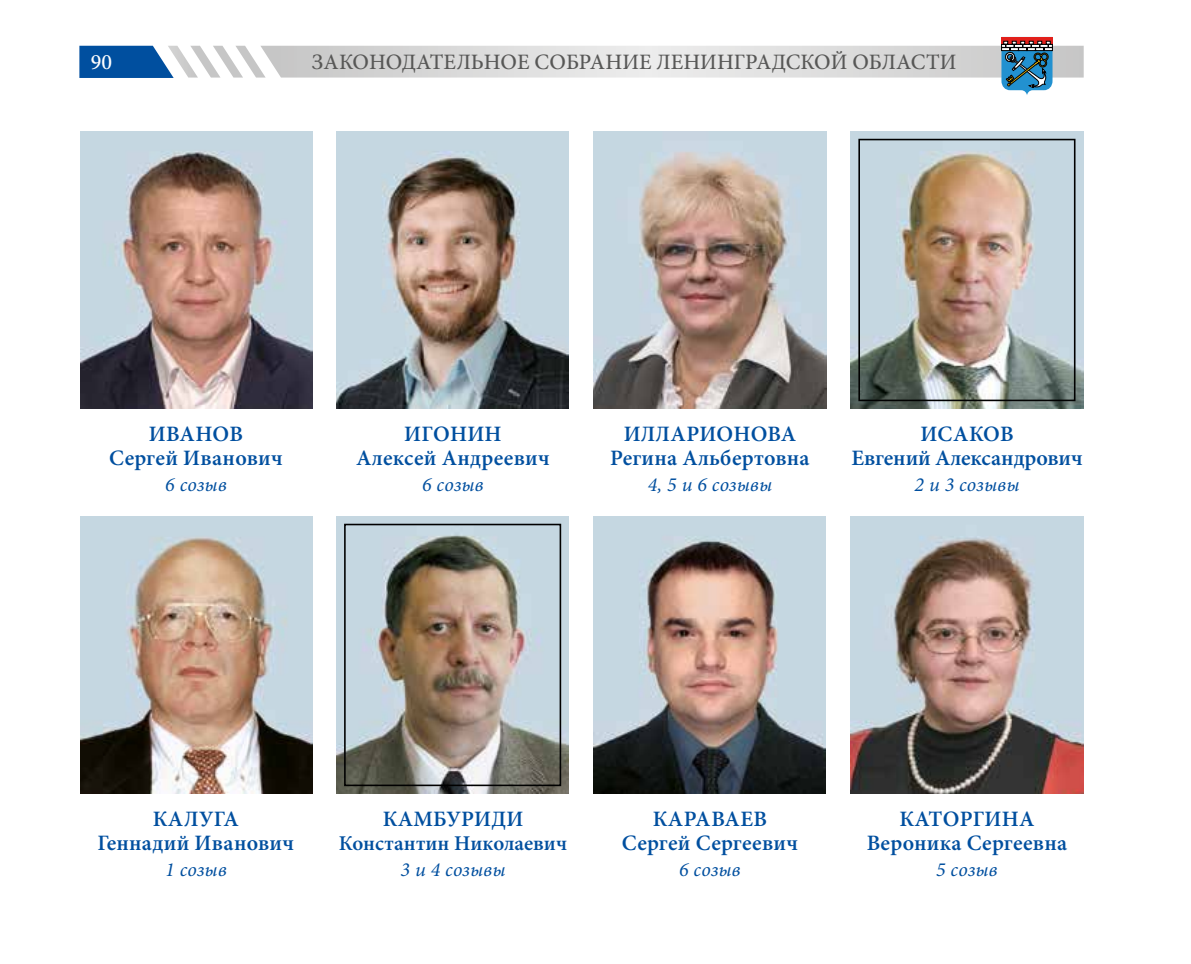
<style>
.page{position:relative;width:1191px;height:964px;background:#fff}
.page>*{position:absolute;margin:0;border:0;box-sizing:border-box;transform-origin:0 0}
.t1{font:600 22px/24px "Minion Pro";letter-spacing:.01em;color:#004f9f;text-align:center}
.t2{font:500 22px "Minion Pro";color:#575756}
.t3{font:600 22px/24px "Minion Pro";letter-spacing:-.01em;color:#004f9f;text-align:center}
.t4{font:500 22px "Minion Pro";color:#fff}
.t5{font:600 21px "Minion Pro";color:#004f9f}
.t6{font:italic 20px "Minion Pro";letter-spacing:.005em;color:#004f9f}
</style>
<div class="page">
<svg style="left:79px;top:37px;width:1004px;height:58px"></svg>
<img style="left:80px;top:131px;width:233px;height:278px">
<img style="left:336px;top:131px;width:233px;height:278px">
<img style="left:594px;top:131px;width:232px;height:278px">
<img style="left:850px;top:131px;width:233px;height:278px">
<img style="left:80px;top:516px;width:233px;height:278px">
<img style="left:336px;top:516px;width:233px;height:278px">
<img style="left:593px;top:516px;width:232px;height:278px">
<img style="left:850px;top:516px;width:233px;height:278px">
<div style="left:858px;top:139px;width:217px;height:262px;border:2px solid #000"></div>
<div style="left:344px;top:524px;width:217px;height:262px;border:2px solid #000"></div>
<p class="t4" style="left:91px;top:47px;width:23px">90</p>
<p class="t2" style="left:312px;top:47px;width:646px">ЗАКОНОДАТЕЛЬНОЕ СОБРАНИЕ ЛЕНИНГРАДСКОЙ ОБЛАСТИ</p>
<p class="t1" style="left:109px;top:422px;width:175px">ИВАНОВ<br>Сергей Иванович</p>
<p class="t1" style="left:356px;top:422px;width:195px">ИГОНИН<br>Алексей Андреевич</p>
<p class="t1" style="left:610px;top:422px;width:201px">ИЛЛАРИОНОВА<br>Регина Альбертовна</p>
<p class="t3" style="left:851px;top:422px;width:233px">ИСАКОВ<br>Евгений Александрович</p>
<p class="t6" style="left:165px;top:471px;width:63px">6 созыв</p>
<p class="t6" style="left:422px;top:471px;width:63px">6 созыв</p>
<p class="t6" style="left:648px;top:471px;width:126px">4, 5 и 6 созывы</p>
<p class="t6" style="left:914px;top:471px;width:106px">2 и 3 созывы</p>
<p class="t1" style="left:98px;top:807px;width:198px">КАЛУГА<br>Геннадий Иванович</p>
<p class="t1" style="left:383px;top:807px;width:142px">КАМБУРИДИ</p>
<p class="t5" style="left:339px;top:829px;width:230px">Константин Николаевич</p>
<p class="t1" style="left:622px;top:807px;width:178px">КАРАВАЕВ<br>Сергей Сергеевич</p>
<p class="t1" style="left:866px;top:807px;width:202px">КАТОРГИНА<br>Вероника Сергеевна</p>
<p class="t6" style="left:165px;top:856px;width:63px">1 созыв</p>
<p class="t6" style="left:400px;top:856px;width:106px">3 и 4 созывы</p>
<p class="t6" style="left:679px;top:856px;width:63px">6 созыв</p>
<p class="t6" style="left:936px;top:856px;width:63px">5 созыв</p>
</div>
